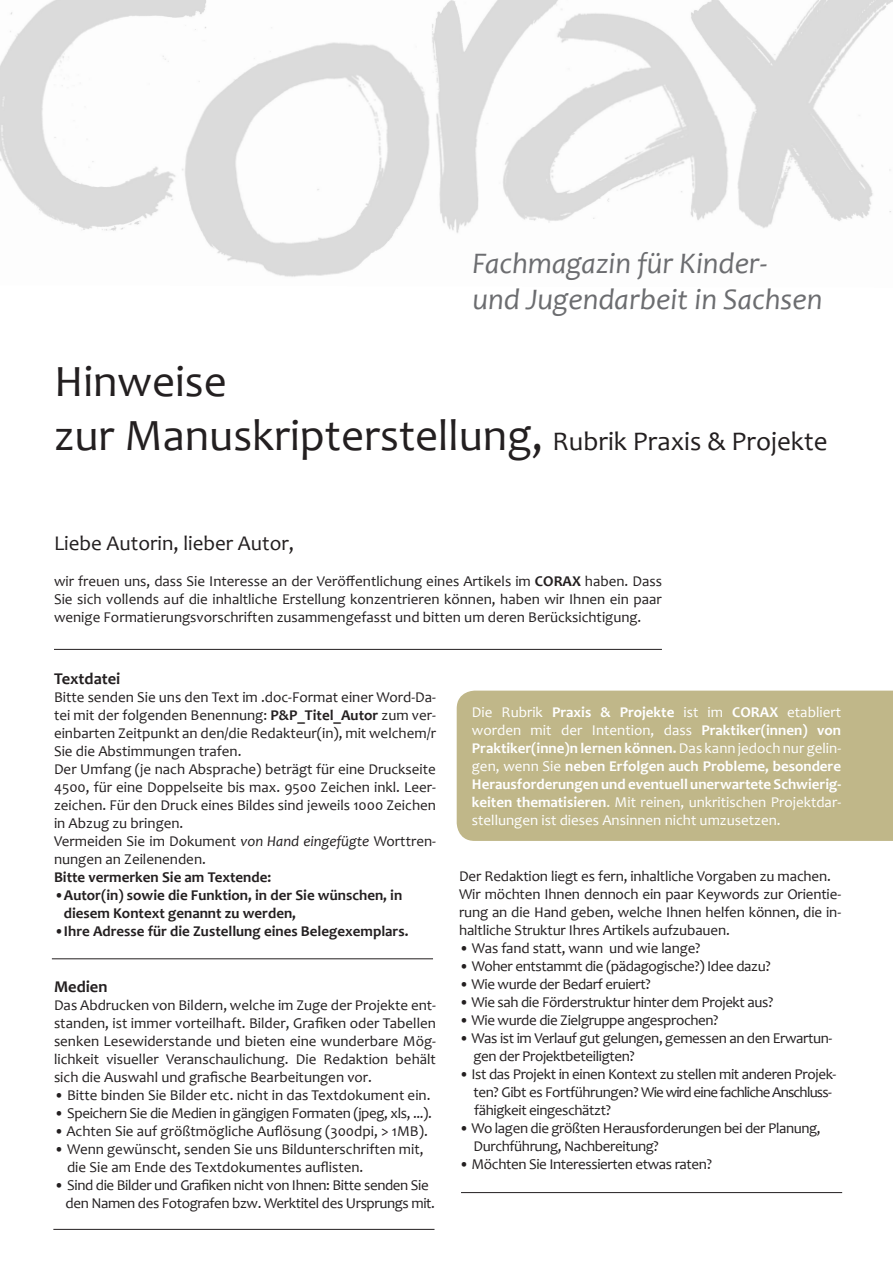
<style>
.page{position:relative;width:893px;height:1263px;background:#fff}
.page>*{position:absolute;margin:0;border:0;box-sizing:border-box;transform-origin:0 0}
.t1{font:45px "Candara";color:#231f20}
.t2{font:italic 30px "Candara";color:#6c6d70}
.t3{font:21px "Candara";color:#231f20}
.t4{font:700 16.5px "Candara";color:#231f20}
.t5{font:15px/18px "Candara";letter-spacing:-.025em;color:#231f20;text-align:justify}
.t6{font:700 15px/18px "Candara";color:#fff;text-align:justify}
.t7{font:15px/18px "Candara";color:#231f20}
.t8{font:700 15px "Candara";color:#231f20}
.t9{font:15px "Candara";letter-spacing:-.05em;color:#231f20}
.s1{font-size:27px}
.s2{font-weight:700}
.s3{font-style:italic}
.s4{font-weight:400}
</style>
<div class="page">
<div style="left:457px;top:691px;width:436px;height:150px;background:#c0b789"></div>
<img style="left:0;top:0;width:893px;height:277px">
<hr style="left:54px;top:649px;width:608px;height:1px;background:#231f20">
<hr style="left:52px;top:958px;width:381px;height:1px;background:#231f20">
<hr style="left:461px;top:1192px;width:381px;height:1px;background:#231f20">
<hr style="left:53px;top:1229px;width:381px;height:1px;background:#231f20">
<p class="t2" style="left:472px;top:245px;width:297px">Fachmagazin für Kinder-</p>
<p class="t2" style="left:472px;top:281px;width:351px">und Jugendarbeit in Sachsen</p>
<p class="t1" style="left:54px;top:354px;width:174px">Hinweise</p>
<p class="t1" style="left:54px;top:408px;width:775px">zur Manuskripterstellung, <span class="s1">Rubrik Praxis &amp; Projekte</span></p>
<p class="t3" style="left:54px;top:530px;width:242px">Liebe Autorin, lieber Autor,</p>
<p class="t5" style="left:54px;top:572px;width:609px">wir freuen uns, dass Sie Interesse an der Veröffentlichung eines Artikels im <span class="s2">CORAX</span> haben. Dass Sie sich vollends auf die inhaltliche Erstellung konzentrieren können, haben wir Ihnen ein paar wenige Formatierungsvorschriften zusammengefasst und bitten um deren Berücksichtigung.</p>
<p class="t4" style="left:54px;top:669px;width:68px">Textdatei</p>
<p class="t5" style="left:54px;top:688px;width:383px">Bitte senden Sie uns den Text im .doc-Format einer Word-Da&shy;tei mit der folgenden Benennung: <span class="s2">P&amp;P_Titel_Autor</span> zum ver&shy;einbarten Zeitpunkt an den/die Redakteur(in), mit welchem/r Sie die Abstimmungen trafen.</p>
<p class="t5" style="left:54px;top:760px;width:383px">Der Umfang (je nach Absprache) beträgt für eine Druckseite 4500, für eine Doppelseite bis max. 9500 Zeichen inkl. Leer&shy;zeichen. Für den Druck eines Bildes sind jeweils 1000 Zeichen in Abzug zu bringen.</p>
<p class="t7" style="left:54px;top:832px;width:383px">Vermeiden Sie im Dokument <span class="s3">von Hand eingefügte</span> Worttren&shy;nungen an Zeilenenden.</p>
<p class="t8" style="left:54px;top:868px;width:219px">Bitte vermerken Sie am Textende:</p>
<p class="t8" style="left:54px;top:886px;width:350px">•Autor(in) sowie die Funktion, in der Sie wünschen, in</p>
<p class="t8" style="left:64px;top:904px;width:234px">diesem Kontext genannt zu werden,</p>
<p class="t8" style="left:54px;top:922px;width:356px">•Ihre Adresse für die Zustellung eines Belegexemplars.</p>
<p class="t4" style="left:54px;top:977px;width:55px">Medien</p>
<p class="t5" style="left:54px;top:996px;width:383px">Das Abdrucken von Bildern, welche im Zuge der Projekte ent&shy;standen, ist immer vorteilhaft. Bilder, Grafiken oder Tabellen senken Lesewiderstande und bieten eine wunderbare Mög&shy;lichkeit visueller Veranschaulichung. Die Redaktion behält sich die Auswahl und grafische Bearbeitungen vor.</p>
<p class="t7" style="left:54px;top:1086px;width:378px">• Bitte binden Sie Bilder etc. nicht in das Textdokument ein.</p>
<p class="t5" style="left:54px;top:1104px;width:379px">• Speichern Sie die Medien in gängigen Formaten (jpeg, xls, ...).</p>
<p class="t7" style="left:54px;top:1122px;width:375px">• Achten Sie auf größtmögliche Auflösung (300dpi, &gt; 1MB).</p>
<p class="t7" style="left:54px;top:1140px;width:371px">• Wenn gewünscht, senden Sie uns Bildunterschriften mit,</p>
<p class="t7" style="left:67px;top:1158px;width:298px">die Sie am Ende des Textdokumentes auflisten.</p>
<p class="t5" style="left:54px;top:1176px;width:376px">• Sind die Bilder und Grafiken nicht von Ihnen: Bitte senden Sie</p>
<p class="t5" style="left:66px;top:1194px;width:371px">den Namen des Fotografen bzw. Werktitel des Ursprungs mit.</p>
<p class="t6" style="left:472px;top:703px;width:371px"><span class="s4">Die Rubrik</span> Praxis &amp; Projekte <span class="s4">ist im</span> CORAX <span class="s4">etabliert worden mit der Intention, dass</span> Praktiker(innen) von Praktiker(inne)n lernen können. <span class="s4">Das kann jedoch nur gelin&shy;gen, wenn Sie</span> neben Erfolgen auch Probleme, besondere Herausforderungen und eventuell unerwartete Schwierig&shy;keiten thematisieren<span class="s4">. Mit reinen, unkritischen Projektdar&shy;stellungen ist dieses Ansinnen nicht umzusetzen.</span></p>
<p class="t5" style="left:459px;top:867px;width:373px">Der Redaktion liegt es fern, inhaltliche Vorgaben zu machen.</p>
<p class="t5" style="left:459px;top:885px;width:383px">Wir möchten Ihnen dennoch ein paar Keywords zur Orientie&shy;rung an die Hand geben, welche Ihnen helfen können, die in&shy;haltliche Struktur Ihres Artikels aufzubauen.</p>
<p class="t5" style="left:459px;top:939px;width:243px">• Was fand statt, wann und wie lange?</p>
<p class="t5" style="left:459px;top:957px;width:313px">• Woher entstammt die (pädagogische?) Idee dazu?</p>
<p class="t5" style="left:459px;top:975px;width:193px">• Wie wurde der Bedarf eruiert?</p>
<p class="t5" style="left:459px;top:993px;width:316px">• Wie sah die Förderstruktur hinter dem Projekt aus?</p>
<p class="t5" style="left:459px;top:1011px;width:261px">• Wie wurde die Zielgruppe angesprochen?</p>
<p class="t5" style="left:459px;top:1029px;width:375px">• Was ist im Verlauf gut gelungen, gemessen an den Erwartun-</p>
<p class="t5" style="left:473px;top:1047px;width:163px">gen der Projektbeteiligten?</p>
<p class="t5" style="left:459px;top:1065px;width:379px">• Ist das Projekt in einen Kontext zu stellen mit anderen Projek-</p>
<p class="t9" style="left:473px;top:1083px;width:360px">ten? Gibt es Fortführungen? Wie wird eine fachliche Anschluss-</p>
<p class="t5" style="left:474px;top:1101px;width:138px">fähigkeit eingeschätzt?</p>
<p class="t5" style="left:459px;top:1119px;width:363px">• Wo lagen die größten Herausforderungen bei der Planung,</p>
<p class="t5" style="left:473px;top:1137px;width:187px">Durchführung, Nachbereitung?</p>
<p class="t5" style="left:459px;top:1155px;width:254px">• Möchten Sie Interessierten etwas raten?</p>
</div>
